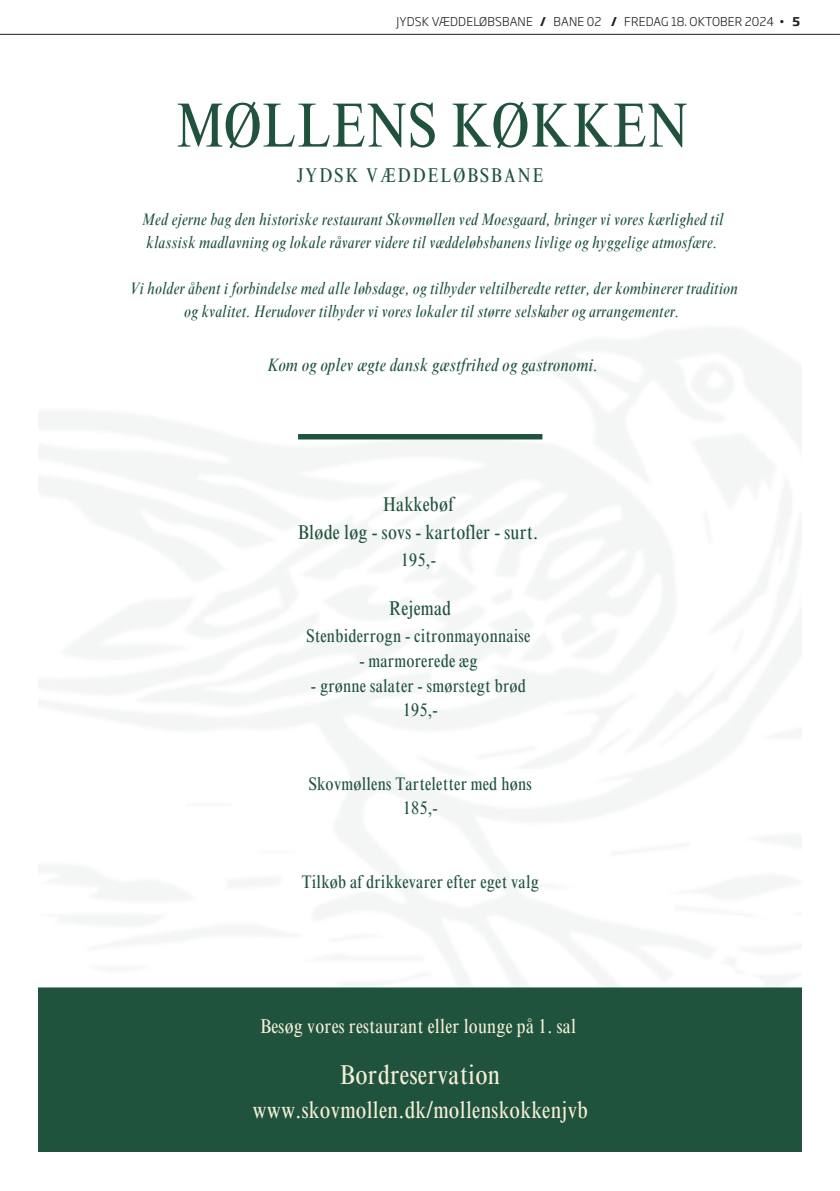
<style>
.page{position:relative;width:840px;height:1191px;background:#fff}
.page>*{position:absolute;margin:0;border:0;box-sizing:border-box;transform-origin:0 0}
.t1{font:condensed 63px "Times NRMT Pro";letter-spacing:.01em;color:#20523e}
.t2{font:condensed 27.2px "Times NRMT Pro";letter-spacing:.01em;color:#f5eed6}
.t3{font:condensed 23.6px "Times NRMT Pro";letter-spacing:.01em;color:#f5eed6}
.t4{font:condensed 20px/27.2px "Times NRMT Pro";letter-spacing:.01em;color:#1f533d;text-align:center}
.t5{font:condensed 20px "Times NRMT Pro";letter-spacing:.01em;color:#f5eed6}
.t6{font:condensed 20px "Times NRMT Pro";letter-spacing:.1em;color:#1f533d}
.t7{font:italic condensed 18.4px "Times NRMT Pro";letter-spacing:.01em;color:#1f533d}
.t8{font:condensed 18.2px/24.6px "Times NRMT Pro";letter-spacing:.01em;color:#1f533d;text-align:center}
.t9{font:italic condensed 17px/23px "Times NRMT Pro";letter-spacing:.01em;color:#1f533d}
.t10{font:300 12px "Soho Gothic Pro";letter-spacing:.015em;color:#231f20}
.s1{font-weight:700}
</style>
<div class="page">
<div style="left:298px;top:434px;width:244px;height:5px;background:#1f533d"></div>
<div style="left:38px;top:987px;width:763px;height:164px;background:#1f533d"></div>
<hr style="left:0;top:34px;width:839px;height:1px;background:#231f20">
<p class="t10" style="left:396px;top:13px;width:405px">JYDSK VÆDDELØBSBANE <span class="s1">/</span> BANE 02 <span class="s1">/</span> FREDAG 18. OKTOBER 2024 • <span class="s1">5</span></p>
<p class="t1" style="left:176px;top:88px;width:513px">MØLLENS KØKKEN</p>
<p class="t6" style="left:296px;top:163px;width:248px">JYDSK VÆDDELØBSBANE</p>
<p class="t9" style="left:142px;top:208px;width:582px">Med ejerne bag den historiske restaurant Skovmøllen ved Moesgaard, bringer vi vores kærlighed til klassisk madlavning og lokale råvarer videre til væddeløbsbanens livlige og hyggelige atmosfære.</p>
<p class="t9" style="left:130px;top:277px;width:609px;text-align:center">Vi holder åbent i forbindelse med alle løbsdage, og tilbyder veltilberedte retter, der kombinerer tradition og kvalitet. Herudover tilbyder vi vores lokaler til større selskaber og arrangementer.</p>
<p class="t7" style="left:267px;top:354px;width:332px">Kom og oplev ægte dansk gæstfrihed og gastronomi.</p>
<p class="t4" style="left:298px;top:491px;width:241px">Hakkebøf<br>Bløde løg - sovs - kartofler - surt.</p>
<p class="t8" style="left:400px;top:547px;width:37px">195,-</p>
<p class="t4" style="left:389px;top:595px;width:63px">Rejemad</p>
<p class="t8" style="left:306px;top:624px;width:225px">Stenbiderrogn - citronmayonnaise</p>
<p class="t8" style="left:359px;top:648px;width:119px">- marmorerede æg</p>
<p class="t8" style="left:310px;top:673px;width:217px">- grønne salater - smørstegt brød<br>195,-</p>
<p class="t8" style="left:309px;top:771px;width:224px">Skovmøllens Tarteletter med høns<br>185,-</p>
<p class="t8" style="left:301px;top:869px;width:238px">Tilkøb af drikkevarer efter eget valg</p>
<p class="t5" style="left:260px;top:1014px;width:317px">Besøg vores restaurant eller lounge på 1. sal</p>
<p class="t2" style="left:340px;top:1058px;width:161px">Bordreservation</p>
<p class="t3" style="left:252px;top:1096px;width:337px">www.skovmollen.dk/mollenskokkenjvb</p>
</div>
